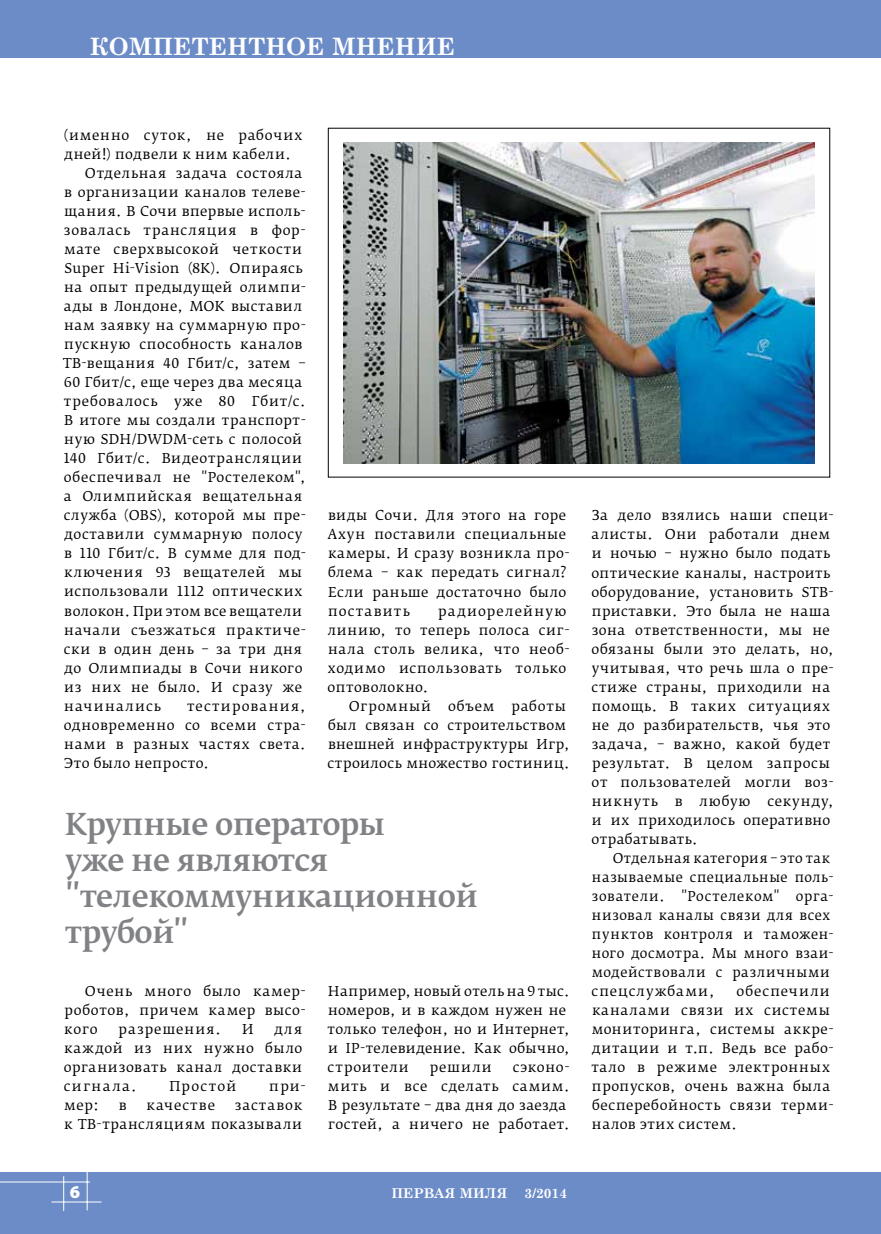
<style>
.page{position:relative;width:881px;height:1234px;background:#fff}
.page>*{position:absolute;margin:0;border:0;box-sizing:border-box;transform-origin:0 0}
.t1{font:500 30px/36px "Fedra Serif B Pro";letter-spacing:-.02em;color:#808285}
.t2{font:700 24px "Century Schoolbook";color:#fff}
.t3{font:900 18px "Myriad Pro";color:#fff}
.t4{font:13.5px/19px "Fedra Serif B Pro";letter-spacing:.04em;color:#000}
.t5{font:13.5px "Fedra Serif B Pro";letter-spacing:.06em;color:#000}
.t6{font:13.5px "Fedra Serif B Pro";letter-spacing:.02em;color:#000}
.t7{font:13.5px "Fedra Serif B Pro";letter-spacing:.065em;color:#000}
.t8{font:700 13.5px "Century Schoolbook";color:#fff}
.t9{font:13.5px "Fedra Serif B Pro";letter-spacing:.085em;color:#000}
.t10{font:13.5px "Fedra Serif B Pro";letter-spacing:.07em;color:#000}
.t11{font:13.5px "Fedra Serif B Pro";letter-spacing:.08em;color:#000}
.t12{font:13.5px "Fedra Serif B Pro";letter-spacing:.075em;color:#000}
.t13{font:13.5px "Fedra Serif B Pro";letter-spacing:.095em;color:#000}
</style>
<div class="page">
<div style="left:0;top:1172px;width:880px;height:61px;background:#6c8cc8"></div>
<hr style="left:51px;top:1201px;width:50px;height:1px;background:#fff">
<hr style="left:87px;top:1171px;width:1px;height:39px;background:#fff">
<hr style="left:63px;top:1175px;width:1px;height:35px;background:#fff">
<hr style="left:0;top:1181px;width:90px;height:1px;background:#fff">
<div style="left:0;top:0;width:880px;height:57px;background:#6c8cc8"></div>
<svg style="left:88px;top:57px;width:368px;height:98px"></svg>
<img style="left:343px;top:142px;width:471px;height:321px">
<h2 class="t2" style="left:89px;top:28px;width:367px">КОМПЕТЕНТНОЕ МНЕНИЕ</h2>
<p class="t5" style="left:64px;top:126px;width:240px">(именно суток, не рабочих</p>
<p class="t4" style="left:65px;top:144px;width:228px">дней!) подвели к ним кабели.</p>
<p class="t4" style="left:85px;top:163px;width:219px">Отдельная задача состояла</p>
<p class="t4" style="left:64px;top:182px;width:243px">в организации каналов телеве-</p>
<p class="t4" style="left:64px;top:201px;width:243px">щания. В Сочи впервые исполь-</p>
<p class="t5" style="left:64px;top:221px;width:243px">зовалась трансляция в фор-</p>
<p class="t4" style="left:64px;top:239px;width:240px">мате сверхвысокой четкости</p>
<p class="t4" style="left:65px;top:258px;width:239px">Super Hi-Vision (8K). Опираясь</p>
<p class="t4" style="left:64px;top:277px;width:243px">на опыт предыдущей олимпи-</p>
<p class="t6" style="left:64px;top:298px;width:240px">ады в Лондоне, МОК выставил</p>
<p class="t4" style="left:64px;top:315px;width:243px">нам заявку на суммарную про-</p>
<p class="t4" style="left:64px;top:334px;width:239px">пускную способность каналов</p>
<p class="t4" style="left:63px;top:354px;width:244px">ТВ-вещания 40 Гбит/с, затем –</p>
<p class="t4" style="left:64px;top:373px;width:240px">60 Гбит/с, еще через два месяца</p>
<p class="t7" style="left:64px;top:393px;width:243px">требовалось уже 80 Гбит/с.</p>
<p class="t4" style="left:64px;top:411px;width:243px">В итоге мы создали транспорт-</p>
<p class="t4" style="left:64px;top:430px;width:239px">ную SDH/DWDM-сеть с полосой</p>
<p class="t4" style="left:64px;top:449px;width:240px">140 Гбит/с. Видеотрансляции</p>
<p class="t4" style="left:64px;top:468px;width:243px">обеспечивал не "Ростелеком",</p>
<p class="t4" style="left:64px;top:487px;width:240px">а Олимпийская вещательная</p>
<p class="t4" style="left:64px;top:506px;width:243px">служба (OBS), которой мы пре-</p>
<p class="t4" style="left:65px;top:525px;width:239px">доставили суммарную полосу</p>
<p class="t4" style="left:64px;top:544px;width:243px">в 110 Гбит/с. В сумме для под-</p>
<p class="t4" style="left:64px;top:563px;width:239px">ключения 93 вещателей мы</p>
<p class="t4" style="left:64px;top:582px;width:239px">использовали 1112 оптических</p>
<p class="t4" style="left:64px;top:601px;width:239px">волокон. При этом все вещатели</p>
<p class="t4" style="left:64px;top:620px;width:243px">начали съезжаться практиче-</p>
<p class="t4" style="left:64px;top:639px;width:240px">ски в один день – за три дня</p>
<p class="t4" style="left:65px;top:658px;width:239px">до Олимпиады в Сочи никого</p>
<p class="t4" style="left:64px;top:677px;width:239px">из них не было. И сразу же</p>
<p class="t11" style="left:64px;top:697px;width:98px">начинались</p>
<p class="t4" style="left:64px;top:696px;width:244px;text-align:justify;text-indent:123px">тестирования, одновременно со всеми стра&shy;нами в разных частях света.<br>Это было непросто.</p>
<p class="t4" style="left:327px;top:506px;width:243px">виды Сочи. Для этого на горе<br>Ахун поставили специальные камеры. И сразу возникла про&shy;блема – как передать сигнал?<br>Если раньше достаточно было поставить</p>
<p class="t9" style="left:438px;top:602px;width:130px">радиорелейную</p>
<p class="t4" style="left:328px;top:620px;width:243px">линию, то теперь полоса сиг-</p>
<p class="t4" style="left:328px;top:639px;width:243px">нала столь велика, что необ-</p>
<p class="t4" style="left:328px;top:658px;width:240px">ходимо использовать только</p>
<p class="t4" style="left:327px;top:677px;width:102px">оптоволокно.</p>
<p class="t5" style="left:348px;top:697px;width:84px">Огромный</p>
<p class="t4" style="left:448px;top:696px;width:48px">объем</p>
<p class="t4" style="left:327px;top:696px;width:243px;text-indent:184px">работы был связан со строительством внешней инфраструктуры Игр, строилось множество гостиниц.</p>
<h1 class="t1" style="left:65px;top:806px;width:414px">Крупные операторы<br>уже не являются "телекоммуникационной трубой"</h1>
<p class="t4" style="left:64px;top:981px;width:243px;text-align:justify;text-indent:21px">Очень много было камер&shy;роботов, причем камер высо&shy;кого</p>
<p class="t10" style="left:119px;top:1020px;width:104px">разрешения.</p>
<p class="t4" style="left:242px;top:1019px;width:13px">И</p>
<p class="t4" style="left:64px;top:1019px;width:240px;text-align:justify;text-indent:210px">для каждой из них нужно было организовать канал доставки сигнала.</p>
<p class="t13" style="left:169px;top:1077px;width:69px">Простой</p>
<p class="t4" style="left:269px;top:1076px;width:38px">при-</p>
<p class="t4" style="left:64px;top:1095px;width:37px">мер:</p>
<p class="t4" style="left:119px;top:1095px;width:9px">в</p>
<p class="t12" style="left:146px;top:1096px;width:70px">качестве</p>
<p class="t4" style="left:64px;top:1095px;width:239px;text-align:right">заставок<br>к ТВ-трансляциям показывали</p>
<p class="t4" style="left:327px;top:981px;width:243px">Например, новый отель на 9 тыс. номеров, и в каждом нужен не только телефон, но и Интернет, и IP-телевидение. Как обычно, строители</p>
<p class="t4" style="left:328px;top:1057px;width:243px;text-indent:185px">сэконо&shy;мить и все сделать самим.<br>В результате – два дня до заезда гостей, а ничего не работает.</p>
<p class="t4" style="left:429px;top:1057px;width:64px">решили</p>
<h3 class="t3" style="left:70px;top:1181px;width:12px">6</h3>
<p class="t8" style="left:391px;top:1181px;width:117px">ПЕРВАЯ МИЛЯ</p>
<p class="t8" style="left:524px;top:1181px;width:44px">3/2014</p>
<p class="t4" style="left:591px;top:506px;width:243px">За дело взялись наши специ&shy;алисты. Они работали днем и ночью – нужно было подать оптические каналы, настроить оборудование, установить STB&shy;приставки. Это была не наша зона ответственности, мы не обязаны были это делать, но, учитывая, что речь шла о пре&shy;стиже страны, приходили на помощь. В таких ситуациях не до разбирательств, чья это задача, – важно, какой будет результат. В целом запросы от пользователей могли воз&shy;никнуть</p>
<p class="t4" style="left:674px;top:791px;width:9px">в</p>
<p class="t4" style="left:699px;top:791px;width:52px">любую</p>
<p class="t4" style="left:591px;top:791px;width:243px;text-indent:176px">секунду, и их приходилось оперативно отрабатывать.</p>
<p class="t4" style="left:591px;top:848px;width:243px;text-indent:21px">Отдельная категория – это так называемые специальные поль&shy;зователи. "Ростелеком" орга&shy;низовал каналы связи для всех пунктов контроля и таможен&shy;ного досмотра. Мы много взаи&shy;модействовали с различными спецслужбами,</p>
<p class="t4" style="left:591px;top:981px;width:243px;text-indent:145px">обеспечили каналами связи их системы мониторинга, системы аккре&shy;дитации и т.п. Ведь все рабо&shy;тало в режиме электронных пропусков, очень важна была бесперебойность связи терми&shy;налов этих систем.</p>
</div>
